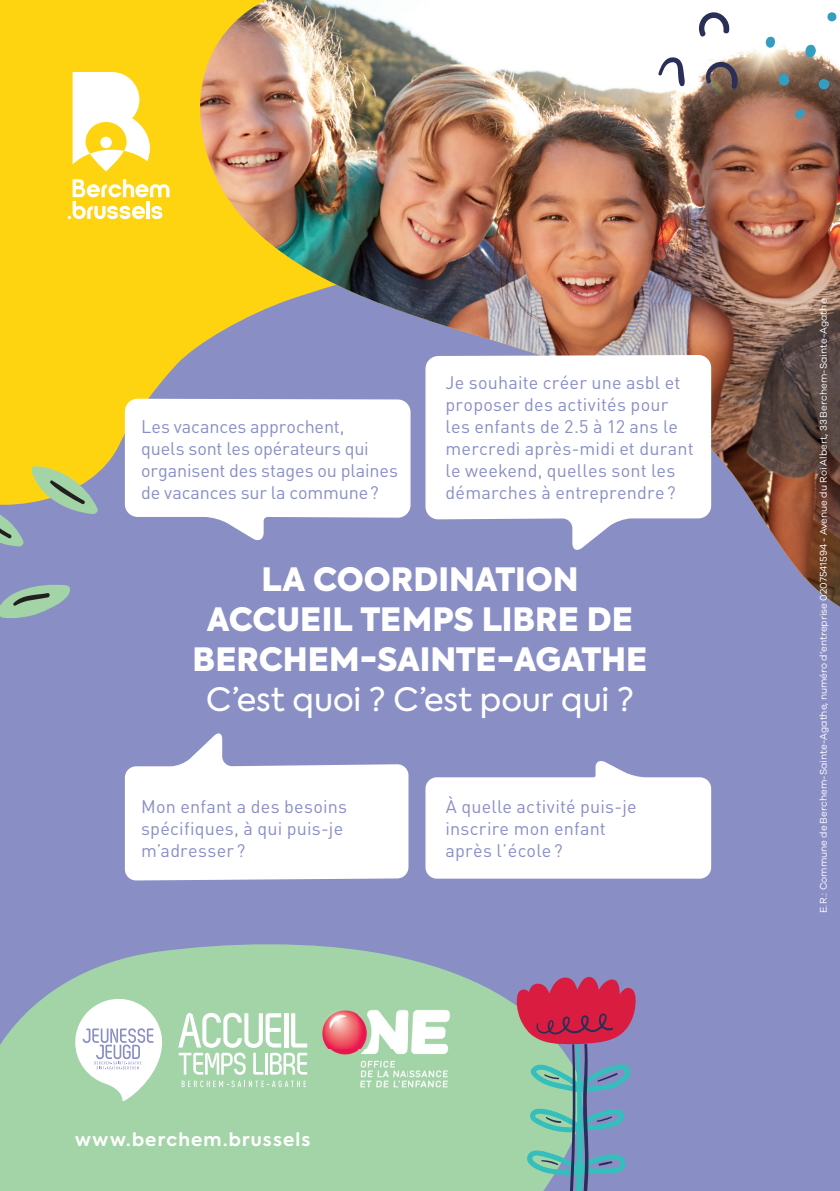
<style>
.page{position:relative;width:840px;height:1191px;background:#fff}
.page>*{position:absolute;margin:0;border:0;box-sizing:border-box;transform-origin:0 0}
.t1{font:900 32px/40px "Axiforma";color:#fff;text-align:center}
.t2{font:32px "Axiforma";color:#fff}
.t3{font:18px/22px "DIN Pro";letter-spacing:.01em;color:#898ec5}
.t4{font:18px/22px "DIN Pro";letter-spacing:-.01em;color:#898ec5}
.t5{font:700 18px "Axiforma";letter-spacing:.065em;color:#fff}
.t6{font:10px "Galano Grotesque";letter-spacing:-.005em;color:#fff}
</style>
<div class="page">
<div style="left:0;top:0;width:839px;height:1191px;background:#898ec5"></div>
<svg style="left:0;top:944px;width:516px;height:247px;fill:#a3d4a8"></svg>
<div style="left:0;top:0;width:193px;height:505px;background:#fed411"></div>
<img style="left:193px;top:0;width:646px;height:606px">
<svg style="left:73px;top:72px;width:77px;height:99px"></svg>
<svg style="left:68px;top:179px;width:101px;height:40px"></svg>
<svg style="left:182px;top:1080px;width:124px;height:7px"></svg>
<svg style="left:178px;top:1012px;width:129px;height:62px"></svg>
<svg style="left:75px;top:999px;width:87px;height:103px"></svg>
<svg style="left:0;top:515px;width:24px;height:32px"></svg>
<svg style="left:31px;top:466px;width:68px;height:48px"></svg>
<svg style="left:0;top:585px;width:70px;height:34px"></svg>
<svg style="left:516px;top:976px;width:119px;height:215px"></svg>
<svg style="left:657px;top:55px;width:27px;height:32px"></svg>
<svg style="left:695px;top:10px;width:35px;height:28px"></svg>
<svg style="left:702px;top:61px;width:38px;height:29px"></svg>
<svg style="left:778px;top:73px;width:11px;height:13px"></svg>
<svg style="left:804px;top:44px;width:11px;height:14px"></svg>
<svg style="left:818px;top:79px;width:11px;height:10px"></svg>
<svg style="left:794px;top:109px;width:10px;height:10px"></svg>
<svg style="left:765px;top:36px;width:9px;height:12px"></svg>
<svg style="left:826px;top:12px;width:10px;height:9px"></svg>
<svg style="left:125px;top:399px;width:285px;height:143px;fill:#fff"></svg>
<svg style="left:125px;top:733px;width:283px;height:147px;fill:#fff"></svg>
<svg style="left:425px;top:355px;width:285px;height:197px;fill:#fff"></svg>
<svg style="left:425px;top:761px;width:285px;height:117px"></svg>
<img style="left:308px;top:993px;width:150px;height:114px">
<p class="t4" style="left:141px;top:413px;width:258px">Les vacances approchent,<br>quels sont les opérateurs qui organisent des stages ou plaines de vacances sur la commune ?</p>
<p class="t3" style="left:445px;top:369px;width:249px">Je souhaite créer une asbl et proposer des activités pour les enfants de 2.5 à 12 ans le mercredi après-midi et durant le weekend, quelles sont les démarches à entreprendre ?</p>
<h1 class="t1" style="left:192px;top:559px;width:456px">LA COORDINATION<br>ACCUEIL TEMPS LIBRE DE<br>BERCHEM-SAINTE-AGATHE</h1>
<h1 class="t2" style="left:206px;top:678px;width:429px">C’est quoi ? C’est pour qui ?</h1>
<p class="t3" style="left:141px;top:794px;width:207px">Mon enfant a des besoins spécifiques, à qui puis-je m’adresser ?</p>
<p class="t3" style="left:445px;top:794px;width:192px">À quelle activité puis-je inscrire mon enfant après l’école ?</p>
<p class="t5" style="left:75px;top:1127px;width:236px">www.berchem.brussels</p>
<p class="t6" style="left:817px;top:913px;width:616px;rotate:-90deg">E.R. : Commune de Berchem-Sainte-Agathe, numéro d’entreprise 0207541594 - Avenue du Roi Albert, 33 Berchem-Sainte-Agathe</p>
</div>
